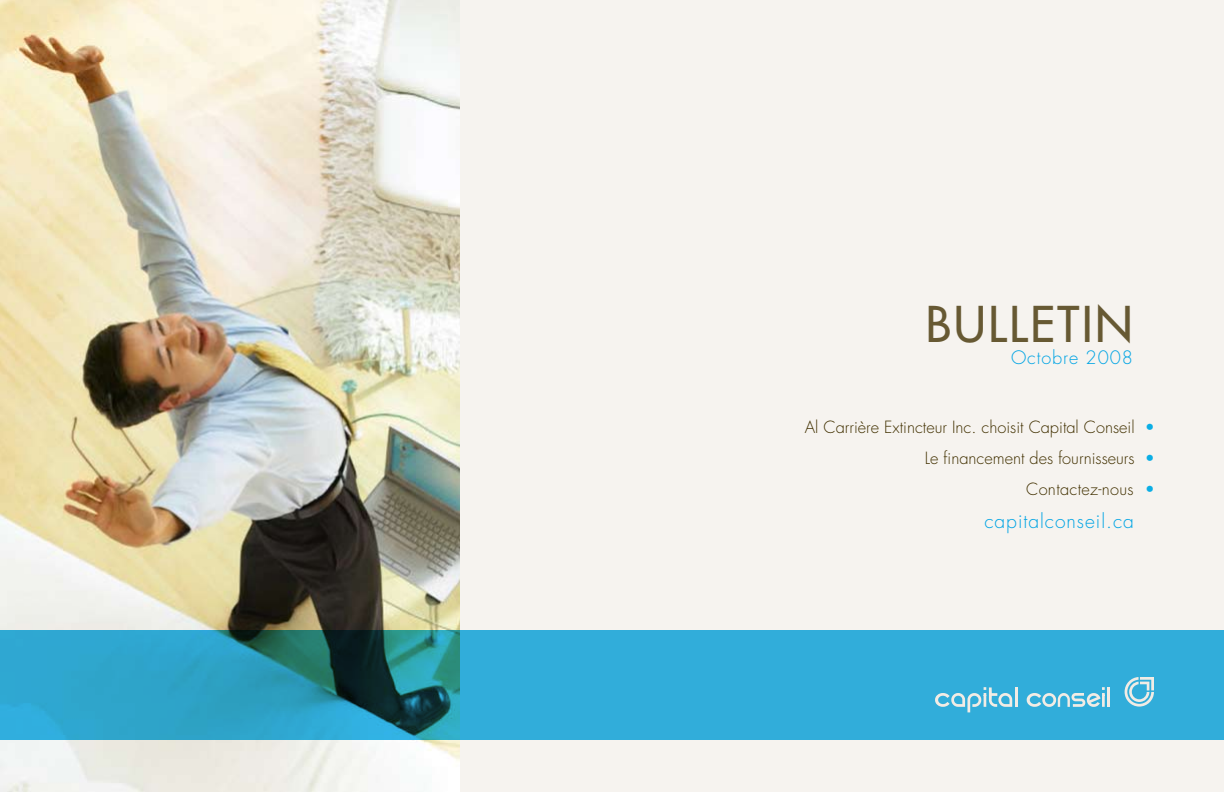
<style>
.page{position:relative;width:1224px;height:792px;background:#fff}
.page>*{position:absolute;margin:0;border:0;box-sizing:border-box;transform-origin:0 0}
.t1{font:48px "Futura";letter-spacing:.05em;color:#675933}
.t2{font:300 19.2px "Futura";letter-spacing:.05em;color:#00a4e4}
.t3{font:300 18px "Futura";letter-spacing:.05em;color:#00a4e4}
.t4{font:300 16.4px/31px "Futura";color:#413000;text-align:right}
.s1{color:#0baee5}
</style>
<div class="page">
<div style="left:404px;top:0;width:820px;height:792px;background:#f6f3ef"></div>
<img style="left:0;top:0;width:459px;height:792px">
<svg style="left:0;top:631px;width:1224px;height:109px;background:#2da1c7"></svg>
<hr style="left:1015px;top:687px;width:2px;height:20px;background:#f1ece5">
<hr style="left:1107px;top:687px;width:3px;height:20px;background:#f1ece5">
<svg style="left:1027px;top:687px;width:78px;height:20px"></svg>
<svg style="left:1125px;top:677px;width:29px;height:30px"></svg>
<svg style="left:935px;top:687px;width:77px;height:25px"></svg>
<h1 class="t1" style="left:926px;top:293px;width:209px">BULLETIN</h1>
<p class="t3" style="left:1011px;top:346px;width:123px">Octobre 2008</p>
<p class="t4" style="left:805px;top:412px;width:352px">Al Carrière Extincteur Inc. choisit Capital Conseil <span class="s1">•<br></span>Le financement des fournisseurs <span class="s1">•<br></span>Contactez-nous <span class="s1">•</span></p>
<p class="t2" style="left:984px;top:508px;width:151px">capitalconseil.ca</p>
</div>
